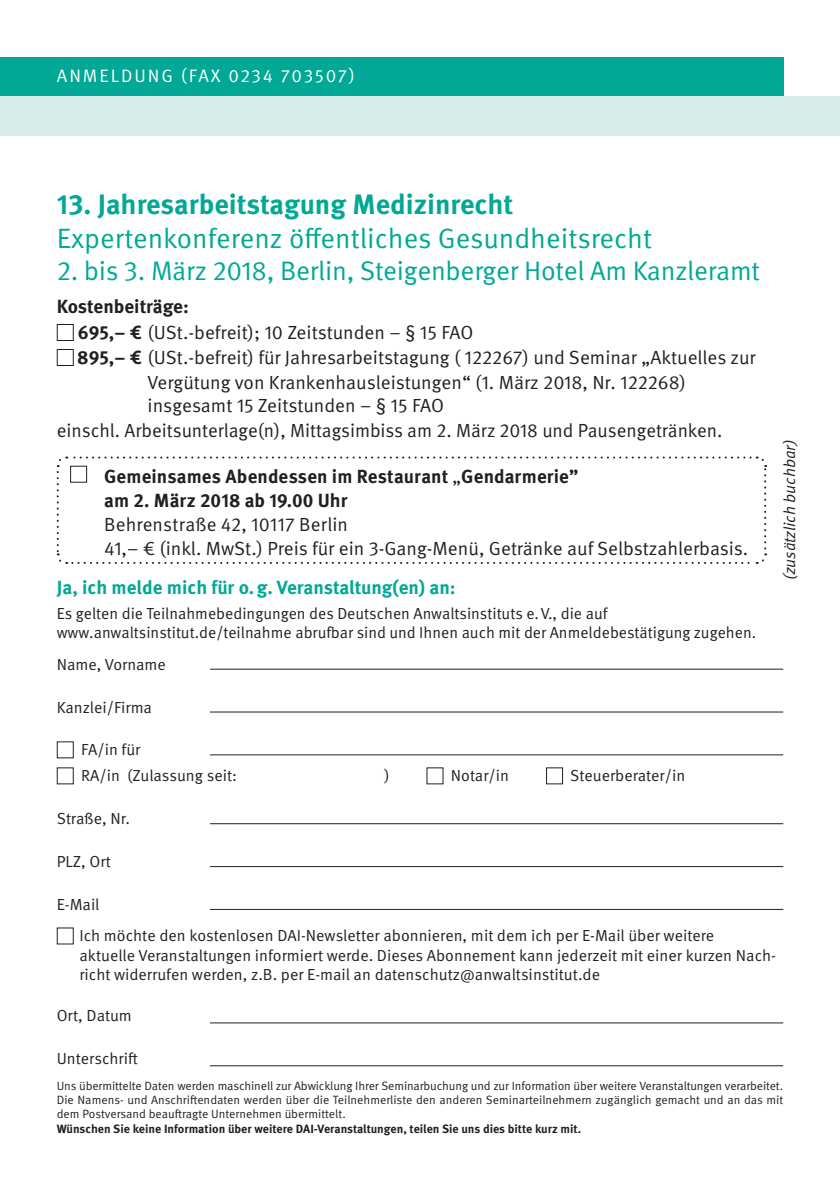
<style>
.page{position:relative;width:840px;height:1191px;background:#fff}
.page>*{position:absolute;margin:0;border:0;box-sizing:border-box;transform-origin:0 0}
.t1{font:28px "Meta OT Norm";color:#00a895}
.t2{font:700 28px "Meta OT";color:#00a895}
.t3{font:26.8px "Meta OT Norm";letter-spacing:-.01em;color:#00a895}
.t4{font:19px/25.6px "Meta OT Norm";color:#231f20}
.t5{font:700 19px/24px "Meta OT";letter-spacing:.005em;color:#231f20}
.t6{font:700 19px "Meta OT";color:#00a895}
.t7{font:18px "Meta OT Norm";letter-spacing:.105em;color:#fff}
.t8{font:16px/19.2px "Meta OT Norm";color:#231f20}
.t9{font:16px "Meta OT Norm Ita";color:#231f20}
.t10{font:12px/14.4px "Meta OT Norm";color:#231f20;text-align:justify}
.t11{font:700 12px "Meta OT";color:#231f20}
.s1{font-family:"Meta OT";font-weight:700}
.s2{font-family:"Meta OT Norm";font-weight:400}
</style>
<div class="page">
<div style="left:0;top:57px;width:782px;height:39px;background:#00a895"></div>
<div style="left:0;top:96px;width:839px;height:40px;background:#d6edea"></div>
<div style="left:57px;top:324px;width:17px;height:17px;border:1px solid #231f20"></div>
<div style="left:57px;top:349px;width:17px;height:17px;border:1px solid #231f20"></div>
<svg style="left:56px;top:456px;width:710px;height:108px"></svg>
<hr style="left:210px;top:668px;width:572px;height:1px;background:#231f20">
<hr style="left:210px;top:711px;width:572px;height:1px;background:#231f20">
<hr style="left:210px;top:754px;width:572px;height:1px;background:#231f20">
<hr style="left:210px;top:823px;width:572px;height:1px;background:#231f20">
<hr style="left:210px;top:866px;width:572px;height:1px;background:#231f20">
<hr style="left:210px;top:909px;width:572px;height:1px;background:#231f20">
<hr style="left:210px;top:1022px;width:572px;height:1px;background:#231f20">
<hr style="left:210px;top:1065px;width:572px;height:1px;background:#231f20">
<div style="left:57px;top:741px;width:17px;height:17px;border:1px solid #231f20"></div>
<div style="left:57px;top:767px;width:17px;height:17px;border:1px solid #231f20"></div>
<div style="left:57px;top:927px;width:17px;height:17px;border:1px solid #231f20"></div>
<p class="t7" style="left:57px;top:65px;width:299px">ANMELDUNG (FAX 0234 703507)</p>
<h1 class="t2" style="left:57px;top:186px;width:458px">13. Jahresarbeitstagung Medizinrecht</h1>
<h1 class="t1" style="left:57px;top:221px;width:596px">Expertenkonferenz öffentliches Gesundheitsrecht</h1>
<h2 class="t3" style="left:57px;top:254px;width:704px">2. bis 3. März 2018, Berlin, Steigenberger Hotel Am Kanzleramt</h2>
<p class="t5" style="left:57px;top:295px;width:133px">Kostenbeiträge:</p>
<p class="t4" style="left:78px;top:320px;width:397px"><span class="s1">695,– €</span> (USt.-befreit); 10 Zeitstunden – § 15 FAO</p>
<p class="t4" style="left:77px;top:345px;width:679px"><span class="s1">895,– €</span> (USt.-befreit) für Jahresarbeitstagung ( 122267) und Seminar „Aktuelles zur</p>
<p class="t4" style="left:147px;top:370px;width:539px">Vergütung von Krankenhausleistungen“ (1. März 2018, Nr. 122268)</p>
<p class="t4" style="left:57px;top:393px;width:666px;text-indent:91px">insgesamt 15 Zeitstunden – § 15 FAO<br>einschl. Arbeitsunterlage(n), Mittagsimbiss am 2. März 2018 und Pausengetränken.</p>
<p class="t5" style="left:104px;top:464px;width:475px">Gemeinsames Abendessen im Restaurant <span class="s2">„</span>Gendarmerie” am 2. März 2018 ab 19.00 Uhr</p>
<p class="t4" style="left:104px;top:512px;width:645px;line-height:24px">Behrenstraße 42, 10117 Berlin<br>41,– € (inkl. MwSt.) Preis für ein 3-Gang-Menü, Getränke auf Selbstzahlerbasis.</p>
<p class="t6" style="left:57px;top:575px;width:400px">Ja, ich melde mich für o.g. Veranstaltung(en) an:</p>
<p class="t8" style="left:57px;top:604px;width:700px">Es gelten die Teilnahmebedingungen des Deutschen Anwaltsinstituts e.V., die auf www.anwaltsinstitut.de/teilnahme abrufbar sind und Ihnen auch mit der Anmeldebestätigung zugehen.</p>
<p class="t8" style="left:57px;top:654px;width:111px">Name, Vorname</p>
<p class="t8" style="left:57px;top:697px;width:97px">Kanzlei/Firma</p>
<p class="t8" style="left:81px;top:737px;width:157px;line-height:26px">FA/in für<br>RA/in (Zulassung seit:</p>
<p class="t8" style="left:384px;top:766px;width:7px">)</p>
<p class="t8" style="left:450px;top:766px;width:60px">Notar/in</p>
<p class="t8" style="left:569px;top:766px;width:117px">Steuerberater/in</p>
<p class="t9" style="left:779px;top:579px;width:143px;rotate:-90deg">(zusätzlich buchbar)</p>
<p class="t8" style="left:57px;top:809px;width:75px">Straße, Nr.</p>
<p class="t8" style="left:57px;top:852px;width:56px">PLZ, Ort</p>
<p class="t8" style="left:79px;top:888px;width:636px;line-height:31.6px;text-indent:-23px">E-Mail<br>Ich möchte den kostenlosen DAI-Newsletter abonnieren, mit dem ich per E-Mail über weitere</p>
<p class="t8" style="left:79px;top:945px;width:697px">aktuelle Veranstaltungen informiert werde. Dieses Abonnement kann jederzeit mit einer kurzen Nach&shy;richt widerrufen werden, z.B. per E-mail an datenschutz@anwaltsinstitut.de</p>
<p class="t8" style="left:57px;top:1006px;width:77px">Ort, Datum</p>
<p class="t8" style="left:57px;top:1048px;width:83px">Unterschrift</p>
<p class="t10" style="left:57px;top:1078px;width:727px">Uns übermittelte Daten werden maschinell zur Abwicklung Ihrer Seminarbuchung und zur Information über weitere Veranstaltungen verarbeitet.<br>Die Namens- und Anschriftendaten werden über die Teilnehmerliste den anderen Seminarteilnehmern zugänglich gemacht und an das mit dem Postversand beauftragte Unternehmen übermittelt.</p>
<p class="t11" style="left:57px;top:1121px;width:525px">Wünschen Sie keine Information über weitere DAI-Veranstaltungen, teilen Sie uns dies bitte kurz mit.</p>
</div>
